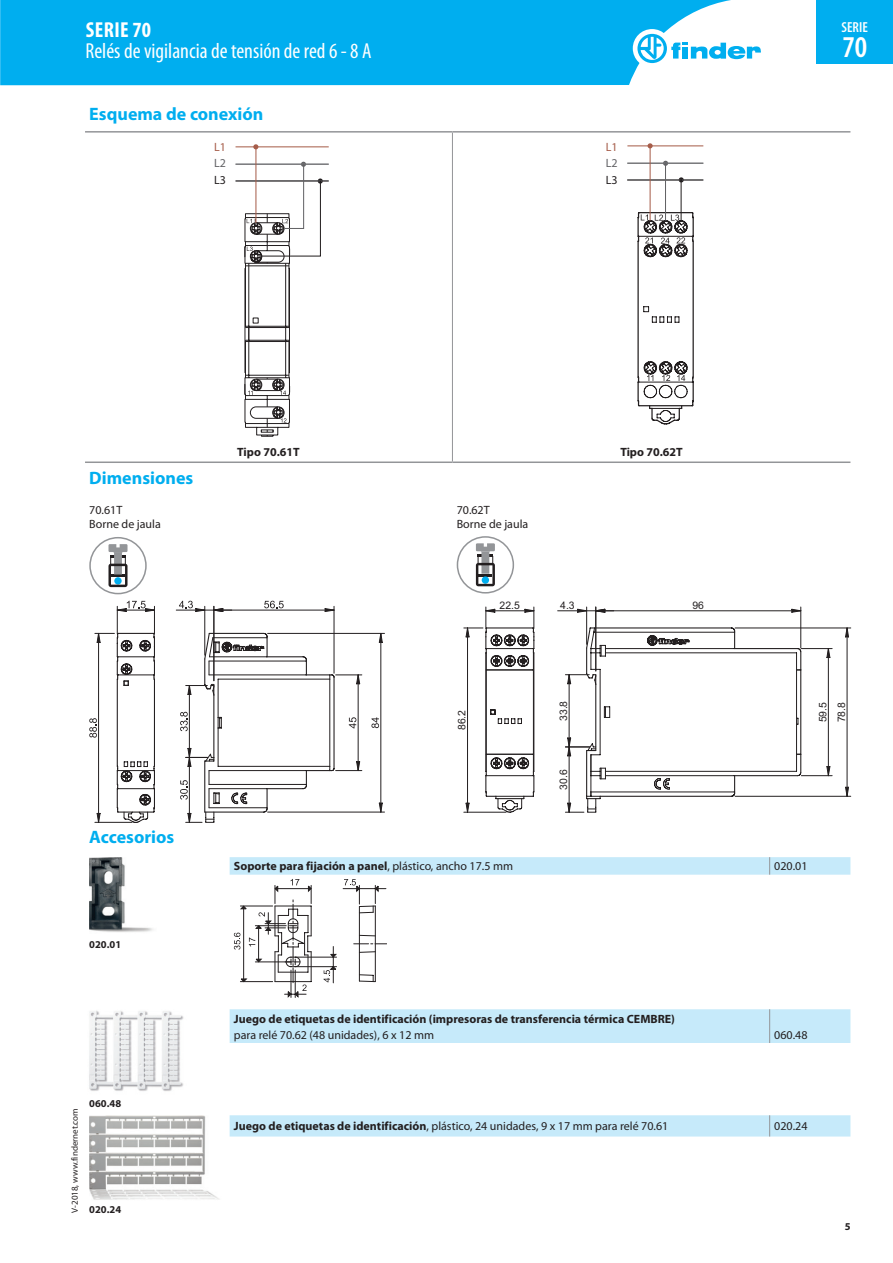
<style>
.page{position:relative;width:893px;height:1263px;background:#fff}
.page>*{position:absolute;margin:0;border:0;box-sizing:border-box;transform-origin:0 0}
.t1{font:600 condensed 30.3px "Myriad Pro";color:#fff}
.t2{font:condensed 21.75px "Myriad Pro";color:#fff}
.t3{font:700 condensed 21.75px "Myriad Pro";letter-spacing:.02em;color:#fff}
.t4{font:700 18px "Myriad Pro";color:#00aeef}
.t5{font:600 condensed 14.55px "Myriad Pro";color:#fff}
.t6{font:12px/14.7px "Myriad Pro";color:#231f20}
.t7{font:700 12px "Myriad Pro";color:#231f20}
.t8{font:12px "Myriad Pro";color:#a65d4a}
.t9{font:12px "Myriad Pro";color:#636366}
.t10{font:10.5px/18.6px "Arial";letter-spacing:.01em;color:#231f20}
.t11{font:700 10.5px "Myriad Pro";color:#231f20}
.t12{font:9px "Myriad Pro";color:#231f20}
.s1{font-weight:400}
.s2{font-weight:700}
</style>
<div class="page">
<hr style="left:452px;top:133px;width:1px;height:308px;background:#939598">
<svg style="left:452px;top:441px;width:1px;height:20px"></svg>
<hr style="left:85px;top:131px;width:367px;height:2px;background:#939598">
<hr style="left:452px;top:131px;width:398px;height:2px;background:#939598">
<hr style="left:85px;top:461px;width:367px;height:2px;background:#939598">
<hr style="left:452px;top:461px;width:398px;height:2px;background:#939598">
<svg style="left:253px;top:144px;width:5px;height:5px"></svg>
<hr style="left:236px;top:146px;width:93px;height:1px;background:#a65d4a">
<svg style="left:235px;top:162px;width:94px;height:275px"></svg>
<hr style="left:255px;top:146px;width:1px;height:77px;background:#a65d4a">
<svg style="left:648px;top:143px;width:5px;height:5px"></svg>
<svg style="left:663px;top:161px;width:5px;height:5px"></svg>
<hr style="left:627px;top:145px;width:76px;height:1px;background:#a65d4a">
<hr style="left:627px;top:163px;width:76px;height:1px;background:#636366">
<svg style="left:679px;top:177px;width:5px;height:5px"></svg>
<hr style="left:627px;top:179px;width:76px;height:1px;background:#231f20">
<hr style="left:681px;top:179px;width:1px;height:42px;background:#231f20">
<svg style="left:637px;top:212px;width:57px;height:212px"></svg>
<hr style="left:665px;top:163px;width:1px;height:57px;background:#636366">
<hr style="left:650px;top:146px;width:1px;height:74px;background:#a65d4a">
<div style="left:89px;top:537px;width:58px;height:57px;border:2px solid #939598;border-radius:50%"></div>
<svg style="left:108px;top:544px;width:20px;height:43px"></svg>
<hr style="left:268px;top:633px;width:116px;height:1px;background:#231f20">
<hr style="left:268px;top:812px;width:116px;height:1px;background:#231f20">
<svg style="left:371px;top:717px;width:8px;height:11px"></svg>
<svg style="left:379px;top:633px;width:2px;height:10px"></svg>
<svg style="left:379px;top:803px;width:2px;height:9px"></svg>
<hr style="left:381px;top:633px;width:1px;height:179px;background:#231f20">
<svg style="left:180px;top:632px;width:182px;height:191px"></svg>
<hr style="left:189px;top:757px;width:1px;height:65px;background:#231f20">
<hr style="left:205px;top:606px;width:1px;height:49px;background:#231f20">
<svg style="left:179px;top:601px;width:26px;height:11px"></svg>
<hr style="left:176px;top:610px;width:56px;height:1px;background:#231f20">
<hr style="left:214px;top:606px;width:1px;height:75px;background:#231f20">
<hr style="left:334px;top:606px;width:1px;height:67px;background:#231f20">
<svg style="left:264px;top:601px;width:20px;height:7px"></svg>
<svg style="left:214px;top:608px;width:9px;height:4px"></svg>
<svg style="left:325px;top:608px;width:9px;height:4px"></svg>
<hr style="left:214px;top:610px;width:120px;height:1px;background:#231f20">
<svg style="left:89px;top:601px;width:66px;height:222px"></svg>
<div style="left:457px;top:536px;width:57px;height:57px;border:2px solid #939598;border-radius:50%"></div>
<svg style="left:476px;top:543px;width:19px;height:43px"></svg>
<hr style="left:464px;top:812px;width:42px;height:1px;background:#231f20">
<svg style="left:464px;top:607px;width:71px;height:205px"></svg>
<hr style="left:467px;top:628px;width:1px;height:184px;background:#231f20">
<hr style="left:801px;top:648px;width:31px;height:1px;background:#231f20">
<hr style="left:801px;top:775px;width:31px;height:1px;background:#231f20">
<svg style="left:827px;top:648px;width:3px;height:10px"></svg>
<svg style="left:827px;top:766px;width:3px;height:10px"></svg>
<hr style="left:828px;top:649px;width:1px;height:127px;background:#231f20">
<hr style="left:735px;top:628px;width:116px;height:1px;background:#231f20">
<hr style="left:735px;top:796px;width:116px;height:1px;background:#231f20">
<svg style="left:845px;top:628px;width:4px;height:9px"></svg>
<svg style="left:845px;top:787px;width:4px;height:9px"></svg>
<hr style="left:847px;top:628px;width:1px;height:168px;background:#231f20">
<hr style="left:586px;top:607px;width:1px;height:37px;background:#231f20">
<svg style="left:577px;top:609px;width:10px;height:3px"></svg>
<hr style="left:558px;top:610px;width:56px;height:1px;background:#231f20">
<hr style="left:595px;top:607px;width:1px;height:64px;background:#231f20">
<hr style="left:800px;top:607px;width:1px;height:41px;background:#231f20">
<svg style="left:596px;top:609px;width:9px;height:3px"></svg>
<svg style="left:792px;top:609px;width:9px;height:3px"></svg>
<hr style="left:596px;top:610px;width:205px;height:1px;background:#231f20">
<svg style="left:565px;top:627px;width:237px;height:186px"></svg>
<hr style="left:569px;top:675px;width:1px;height:72px;background:#231f20">
<svg style="left:230px;top:857px;width:620px;height:279px"></svg>
<svg style="left:769px;top:857px;width:1px;height:18px"></svg>
<svg style="left:769px;top:1115px;width:1px;height:21px"></svg>
<hr style="left:769px;top:1009px;width:1px;height:34px;background:#939598">
<img style="left:89px;top:857px;width:64px;height:75px">
<svg style="left:234px;top:879px;width:153px;height:118px"></svg>
<img style="left:89px;top:1010px;width:95px;height:81px">
<img style="left:89px;top:1115px;width:130px;height:85px">
<div style="left:0;top:0;width:731px;height:85px;background:#00aeef"></div>
<div style="left:633px;top:29px;width:38px;height:39px;background:#fff;border-radius:50%"></div>
<svg style="left:637px;top:34px;width:124px;height:29px"></svg>
<div style="left:816px;top:0;width:77px;height:64px;background:#00aeef"></div>
<h2 class="t3" style="left:86px;top:17px;width:67px">SERIE 70</h2>
<h2 class="t2" style="left:85px;top:38px;width:288px">Relés de vigilancia de tensión de red 6 - 8 A</h2>
<h3 class="t4" style="left:89px;top:102px;width:176px">Esquema de conexión</h3>
<p class="t8" style="left:214px;top:139px;width:13px">L1</p>
<p class="t9" style="left:214px;top:156px;width:13px">L2</p>
<p class="t6" style="left:214px;top:172px;width:13px">L3</p>
<p class="t8" style="left:606px;top:139px;width:13px">L1</p>
<p class="t9" style="left:606px;top:156px;width:13px">L2</p>
<p class="t6" style="left:606px;top:172px;width:13px">L3</p>
<p class="t7" style="left:237px;top:444px;width:64px">Tipo 70.61T</p>
<p class="t7" style="left:620px;top:444px;width:64px">Tipo 70.62T</p>
<h3 class="t4" style="left:89px;top:466px;width:106px">Dimensiones</h3>
<p class="t6" style="left:89px;top:502px;width:73px">70.61T<br>Borne de jaula</p>
<p class="t6" style="left:457px;top:502px;width:73px">70.62T<br>Borne de jaula</p>
<p class="t10" style="left:500px;top:596px;width:22px">22.5</p>
<p class="t10" style="left:560px;top:596px;width:16px">4.3</p>
<p class="t10" style="left:692px;top:596px;width:13px">96</p>
<p class="t5" style="left:842px;top:19px;width:28px">SERIE</p>
<h1 class="t1" style="left:842px;top:30px;width:26px">70</h1>
<p class="t10" style="left:554px;top:721px;width:22px;rotate:-90deg">33.8</p>
<p class="t10" style="left:453px;top:730px;width:22px;rotate:-90deg">86.2</p>
<p class="t10" style="left:814px;top:722px;width:22px;rotate:-90deg">59.5<br>78.8</p>
<h3 class="t4" style="left:89px;top:825px;width:87px">Accesorios</h3>
<p class="t11" style="left:89px;top:937px;width:33px">020.01</p>
<p class="t12" style="left:69px;top:1213px;width:106px;rotate:-90deg">V-2018, www.findernet.com</p>
<p class="t11" style="left:89px;top:1097px;width:33px">060.48</p>
<p class="t11" style="left:89px;top:1203px;width:33px">020.24</p>
<p class="t10" style="left:554px;top:790px;width:22px;rotate:-90deg">30.6</p>
<p class="t7" style="left:234px;top:858px;width:281px">Soporte para fijación a panel<span class="s1">, plástico, ancho 17.5 mm</span></p>
<p class="t6" style="left:774px;top:859px;width:35px">020.01</p>
<p class="t7" style="left:234px;top:1011px;width:443px">Juego de etiquetas de identificación (impresoras de transferencia térmica CEMBRE)</p>
<p class="t6" style="left:234px;top:1027px;width:202px">para relé 70.62 (48 unidades), 6 x 12 mm</p>
<p class="t6" style="left:774px;top:1027px;width:35px">060.48</p>
<p class="t6" style="left:234px;top:1119px;width:436px"><span class="s2">Juego de etiquetas de identificación</span>, plástico, 24 unidades, 9 x 17 mm para relé 70.61</p>
<p class="t6" style="left:774px;top:1119px;width:35px">020.24</p>
<p class="t11" style="left:845px;top:1219px;width:7px">5</p>
</div>
